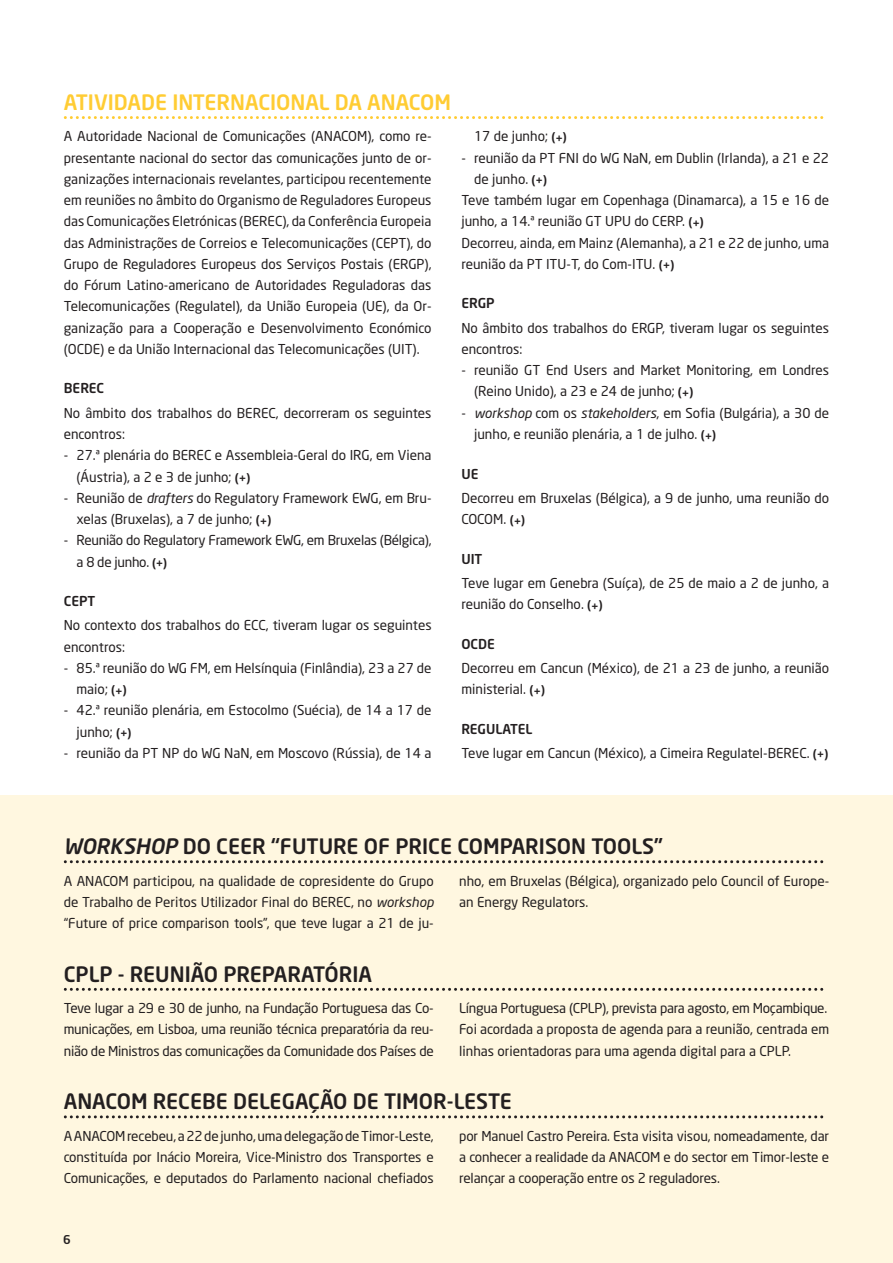
<style>
.page{position:relative;width:893px;height:1263px;background:#fff}
.page>*{position:absolute;margin:0;border:0;box-sizing:border-box;transform-origin:0 0}
.t1{font:500 21px "Neo Sans";color:#231f20}
.t2{font:500 21px "Neo Sans";color:#fc3}
.t3{font:13.5px/21.3px "Neo Sans";color:#231f20}
.t4{font:13.5px/21.3px "Neo Sans";letter-spacing:-.02em;color:#231f20}
.t5{font:500 13.5px "Neo Sans";color:#231f20}
.t6{font:500 12px "Neo Sans";color:#231f20}
.s1{font-weight:500;font-size:12px}
.s2{font-style:italic}
.s3{font-weight:500}
</style>
<div class="page">
<svg style="left:65px;top:116px;width:759px;height:3px"></svg>
<div style="left:0;top:795px;width:893px;height:468px;background:#fff7e0"></div>
<svg style="left:65px;top:860px;width:759px;height:3px"></svg>
<svg style="left:65px;top:988px;width:759px;height:3px"></svg>
<svg style="left:65px;top:1115px;width:759px;height:3px"></svg>
<h1 class="t2" style="left:64px;top:89px;width:389px">ATIVIDADE INTERNACIONAL DA ANACOM</h1>
<p class="t3" style="left:64px;top:126px;width:369px;text-align:justify">A Autoridade Nacional de Comunicações (ANACOM), como re&shy;presentante nacional do sector das comunicações junto de or&shy;ganizações internacionais revelantes, participou recentemente em reuniões no âmbito do Organismo de Reguladores Europeus das Comunicações Eletrónicas (BEREC), da Conferência Europeia das Administrações de Correios e Telecomunicações (CEPT), do Grupo de Reguladores Europeus dos Serviços Postais (ERGP), do Fórum Latino-americano de Autoridades Reguladoras das Telecomunicações (Regulatel), da União Europeia (UE), da Or&shy;ganização para a Cooperação e Desenvolvimento Económico (OCDE) e da União Internacional das Telecomunicações (UIT).</p>
<p class="t5" style="left:64px;top:380px;width:42px">BEREC</p>
<p class="t3" style="left:64px;top:402px;width:369px">No âmbito dos trabalhos do BEREC, decorreram os seguintes encontros:</p>
<p class="t3" style="left:77px;top:444px;width:357px;text-indent:-13px">- 27.ª plenária do BEREC e Assembleia-Geral do IRG, em Viena (Áustria), a 2 e 3 de junho; <span class="s1">(</span><sub>+</sub><span class="s1">)</span></p>
<p class="t3" style="left:77px;top:487px;width:357px;text-indent:-13px">- Reunião de <span class="s2">drafters</span> do Regulatory Framework EWG, em Bru&shy;xelas (Bruxelas), a 7 de junho; <span class="s1">(</span><sub>+</sub><span class="s1">)</span></p>
<p class="t4" style="left:77px;top:529px;width:357px;text-indent:-13px">- Reunião do Regulatory Framework EWG, em Bruxelas (Bélgica), a 8 de junho. <span class="s1">(</span><sub>+</sub><span class="s1">)</span></p>
<p class="t5" style="left:64px;top:593px;width:33px">CEPT</p>
<p class="t3" style="left:64px;top:614px;width:369px">No contexto dos trabalhos do ECC, tiveram lugar os seguintes encontros:</p>
<p class="t3" style="left:77px;top:657px;width:357px;text-indent:-13px">- 85.ª reunião do WG FM, em Helsínquia (Finlândia), 23 a 27 de maio; <span class="s1">(</span><sub>+</sub><span class="s1">)</span></p>
<p class="t3" style="left:77px;top:700px;width:357px;text-indent:-13px">- 42.ª reunião plenária, em Estocolmo (Suécia), de 14 a 17 de junho; <span class="s1">(</span><sub>+</sub><span class="s1">)</span></p>
<p class="t3" style="left:64px;top:742px;width:369px">- reunião da PT NP do WG NaN, em Moscovo (Rússia), de 14 a</p>
<p class="t3" style="left:474px;top:126px;width:94px">17 de junho; <span class="s1">(</span><sub>+</sub><span class="s1">)</span></p>
<p class="t3" style="left:461px;top:147px;width:369px">- reunião da PT FNI do WG NaN, em Dublin (Irlanda), a 21 e 22</p>
<p class="t3" style="left:474px;top:168px;width:75px">de junho. <span class="s1">(</span><sub>+</sub><span class="s1">)</span></p>
<p class="t3" style="left:461px;top:189px;width:369px">Teve também lugar em Copenhaga (Dinamarca), a 15 e 16 de</p>
<p class="t3" style="left:461px;top:211px;width:244px">junho, a 14.ª reunião GT UPU do CERP. <span class="s1">(</span><sub>+</sub><span class="s1">)</span></p>
<p class="t3" style="left:461px;top:232px;width:369px">Decorreu, ainda, em Mainz (Alemanha), a 21 e 22 de junho, uma</p>
<p class="t3" style="left:461px;top:253px;width:214px">reunião da PT ITU-T, do Com-ITU. <span class="s1">(</span><sub>+</sub><span class="s1">)</span></p>
<p class="t5" style="left:461px;top:295px;width:35px">ERGP</p>
<p class="t3" style="left:461px;top:317px;width:369px">No âmbito dos trabalhos do ERGP, tiveram lugar os seguintes encontros:</p>
<p class="t3" style="left:474px;top:359px;width:357px;text-indent:-13px">- reunião GT End Users and Market Monitoring, em Londres (Reino Unido), a 23 e 24 de junho; <span class="s1">(</span><sub>+</sub><span class="s1">)</span></p>
<p class="t3" style="left:474px;top:402px;width:357px;text-indent:-13px">- <span class="s2">workshop</span> com os <span class="s2">stakeholders</span>, em Sofia (Bulgária), a 30 de junho, e reunião plenária, a 1 de julho. <span class="s1">(</span><sub>+</sub><span class="s1">)</span></p>
<p class="t5" style="left:461px;top:465px;width:19px">UE</p>
<p class="t3" style="left:461px;top:487px;width:369px">Decorreu em Bruxelas (Bélgica), a 9 de junho, uma reunião do<br>COCOM. <span class="s1">(</span><sub>+</sub><span class="s1">)</span></p>
<p class="t5" style="left:461px;top:550px;width:23px">UIT</p>
<p class="t3" style="left:461px;top:572px;width:369px">Teve lugar em Genebra (Suíça), de 25 de maio a 2 de junho, a reunião do Conselho. <span class="s1">(</span><sub>+</sub><span class="s1">)</span></p>
<p class="t5" style="left:461px;top:635px;width:35px">OCDE</p>
<p class="t3" style="left:461px;top:657px;width:369px">Decorreu em Cancun (México), de 21 a 23 de junho, a reunião ministerial. <span class="s1">(</span><sub>+</sub><span class="s1">)</span></p>
<p class="t3" style="left:461px;top:716px;width:369px;line-height:24.3px"><span class="s3">REGULATEL<br></span>Teve lugar em Cancun (México), a Cimeira Regulatel-BEREC. <span class="s1">(</span><sub>+</sub><span class="s1">)</span></p>
<h1 class="t1" style="left:64px;top:833px;width:600px"><span class="s2">WORKSHOP</span> DO CEER “FUTURE OF PRICE COMPARISON TOOLS”</h1>
<p class="t3" style="left:64px;top:870px;width:371px;text-align:justify">A ANACOM participou, na qualidade de copresidente do Grupo de Trabalho de Peritos Utilizador Final do BEREC, no <span class="s2">workshop </span>“Future of price comparison tools”, que teve lugar a 21 de ju-</p>
<p class="t3" style="left:459px;top:870px;width:371px">nho, em Bruxelas (Bélgica), organizado pelo Council of Europe&shy;an Energy Regulators.</p>
<h1 class="t1" style="left:64px;top:960px;width:310px">CPLP - REUNIÃO PREPARATÓRIA</h1>
<p class="t3" style="left:64px;top:997px;width:371px;text-align:justify">Teve lugar a 29 e 30 de junho, na Fundação Portuguesa das Co&shy;municações, em Lisboa, uma reunião técnica preparatória da reu&shy;nião de Ministros das comunicações da Comunidade dos Países de</p>
<p class="t3" style="left:459px;top:997px;width:371px">Língua Portuguesa (CPLP), prevista para agosto, em Moçambique.<br>Foi acordada a proposta de agenda para a reunião, centrada em linhas orientadoras para uma agenda digital para a CPLP.</p>
<h1 class="t1" style="left:64px;top:1088px;width:450px">ANACOM RECEBE DELEGAÇÃO DE TIMOR-LESTE</h1>
<p class="t3" style="left:64px;top:1125px;width:371px;text-align:justify">A ANACOM recebeu, a 22 de junho, uma delegação de Timor-Leste, constituída por Inácio Moreira, Vice-Ministro dos Transportes e Comunicações, e deputados do Parlamento nacional chefiados</p>
<p class="t3" style="left:459px;top:1125px;width:371px;text-align:justify">por Manuel Castro Pereira. Esta visita visou, nomeadamente, dar a conhecer a realidade da ANACOM e do sector em Timor-leste e relançar a cooperação entre os 2 reguladores.</p>
<p class="t6" style="left:63px;top:1232px;width:9px">6</p>
</div>
